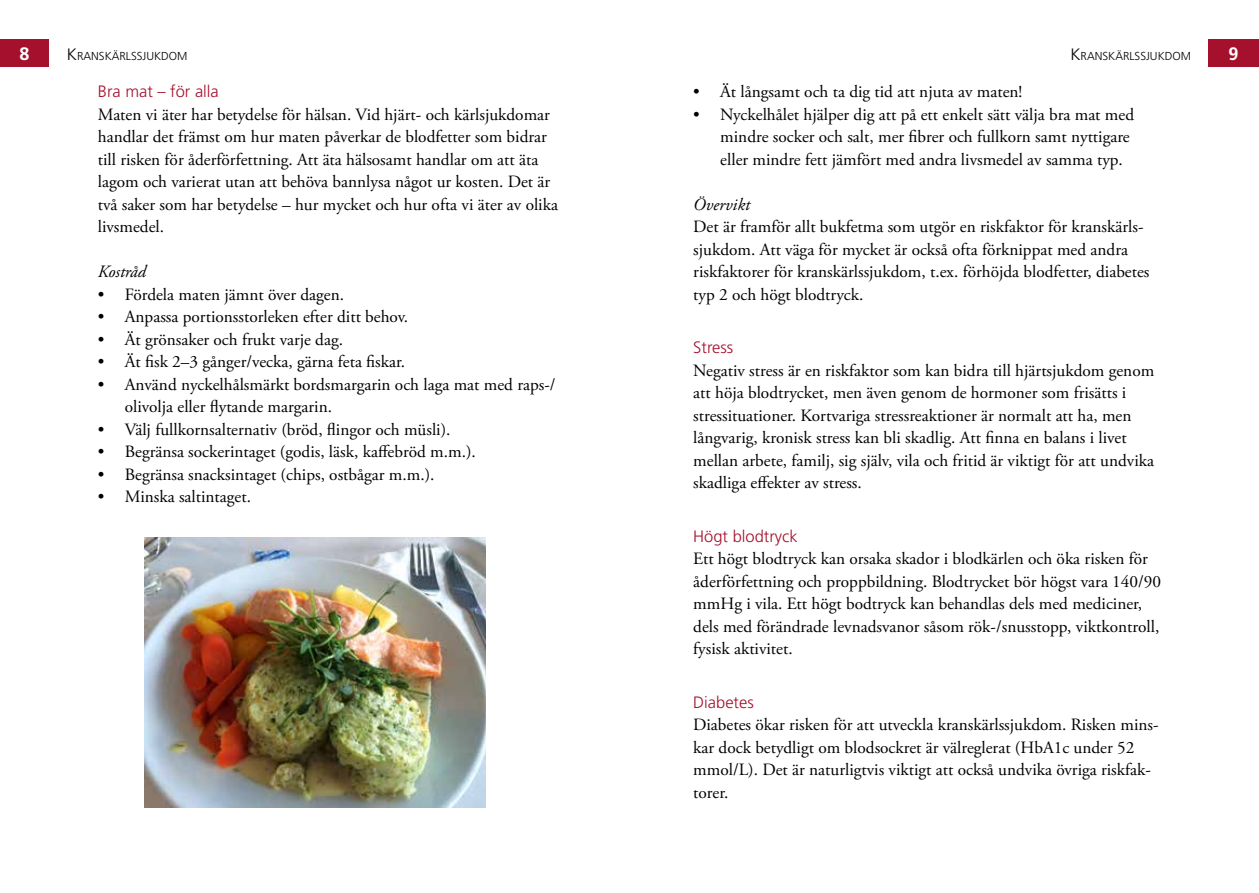
<style>
.page{position:relative;width:1259px;height:893px;background:#fff}
.page>*{position:absolute;margin:0;border:0;box-sizing:border-box;transform-origin:0 0}
.t1{font:700 18px "Frutiger LT Std";color:#fff}
.t2{font:17.25px/22.5px "Adobe Garamond Pro";color:#000}
.t3{font:italic 17.25px "Adobe Garamond Pro";color:#000}
.t4{font:300 16.5px "Frutiger LT Std";color:#a5102d}
.t5{font:300 11.55px "Frutiger LT Std";color:#000}
.s1{font-size:16.5px}
</style>
<div class="page">
<div style="left:0;top:39px;width:49px;height:28px;background:#a5102d"></div>
<div style="left:1208px;top:39px;width:51px;height:28px;background:#a5102d"></div>
<img style="left:144px;top:537px;width:342px;height:271px">
<p class="t1" style="left:19px;top:43px;width:12px">8</p>
<p class="t5" style="left:67px;top:50px;width:122px"><span class="s1">K</span>RANSKÄRLSSJUKDOM</p>
<p class="t5" style="left:1070px;top:50px;width:122px"><span class="s1">K</span>RANSKÄRLSSJUKDOM</p>
<p class="t1" style="left:1228px;top:43px;width:12px">9</p>
<p class="t4" style="left:98px;top:82px;width:122px">Bra mat – för alla</p>
<p class="t2" style="left:98px;top:104px;width:462px">Maten vi äter har betydelse för hälsan. Vid hjärt- och kärlsjukdomar handlar det främst om hur maten påverkar de blodfetter som bidrar till risken för åderförfettning. Att äta hälsosamt handlar om att äta lagom och varierat utan att behöva bannlysa något ur kosten. Det är två saker som har betydelse – hur mycket och hur ofta vi äter av olika livsmedel.</p>
<p class="t3" style="left:98px;top:262px;width:50px">Kostråd</p>
<p class="t2" style="left:98px;top:284px;width:248px">• Fördela maten jämnt över dagen.</p>
<p class="t2" style="left:98px;top:306px;width:312px">• Anpassa portionsstorleken efter ditt behov.</p>
<p class="t2" style="left:98px;top:329px;width:247px">• Ät grönsaker och frukt varje dag.</p>
<p class="t2" style="left:98px;top:351px;width:309px">• Ät fsk 2–3 gånger/vecka, gärna feta fskar.</p>
<p class="t2" style="left:125px;top:374px;width:432px;text-indent:-27px">• Använd nyckelhålsmärkt bordsmargarin och laga mat med raps-/ olivolja eller fytande margarin.</p>
<p class="t2" style="left:98px;top:419px;width:354px">• Välj fullkornsalternativ (bröd, fingor och müsli).</p>
<p class="t2" style="left:98px;top:441px;width:379px">• Begränsa sockerintaget (godis, läsk, kafebröd m.m.).</p>
<p class="t2" style="left:98px;top:464px;width:338px">• Begränsa snacksintaget (chips, ostbågar m.m.).</p>
<p class="t2" style="left:98px;top:486px;width:155px">• Minska saltintaget.</p>
<p class="t2" style="left:693px;top:81px;width:331px">• Ät långsamt och ta dig tid att njuta av maten!</p>
<p class="t2" style="left:720px;top:104px;width:415px;text-indent:-27px">• Nyckelhålet hjälper dig att på ett enkelt sätt välja bra mat med mindre socker och salt, mer fbrer och fullkorn samt nyttigare eller mindre fett jämfört med andra livsmedel av samma typ.</p>
<p class="t3" style="left:693px;top:194px;width:58px">Övervikt</p>
<p class="t2" style="left:693px;top:216px;width:458px">Det är framför allt bukfetma som utgör en riskfaktor för kranskärls&shy;sjukdom. Att väga för mycket är också ofta förknippat med andra riskfaktorer för kranskärlssjukdom, t.ex. förhöjda blodfetter, diabetes typ 2 och högt blodtryck.</p>
<p class="t4" style="left:693px;top:338px;width:42px">Stress</p>
<p class="t2" style="left:693px;top:360px;width:462px">Negativ stress är en riskfaktor som kan bidra till hjärtsjukdom genom att höja blodtrycket, men även genom de hormoner som frisätts i stressituationer. Kortvariga stressreaktioner är normalt att ha, men långvarig, kronisk stress kan bli skadlig. Att fnna en balans i livet mellan arbete, familj, sig själv, vila och fritid är viktigt för att undvika skadliga efekter av stress.</p>
<p class="t4" style="left:693px;top:527px;width:106px">Högt blodtryck</p>
<p class="t2" style="left:693px;top:548px;width:469px">Ett högt blodtryck kan orsaka skador i blodkärlen och öka risken för åderförfettning och proppbildning. Blodtrycket bör högst vara 140/90 mmHg i vila. Ett högt bodtryck kan behandlas dels med mediciner, dels med förändrade levnadsvanor såsom rök-/snusstopp, viktkontroll, fysisk aktivitet.</p>
<p class="t4" style="left:693px;top:693px;width:62px">Diabetes</p>
<p class="t2" style="left:693px;top:714px;width:467px">Diabetes ökar risken för att utveckla kranskärlssjukdom. Risken mins&shy;kar dock betydligt om blodsockret är välreglerat (HbA1c under 52 mmol/L). Det är naturligtvis viktigt att också undvika övriga riskfak&shy;torer.</p>
</div>
